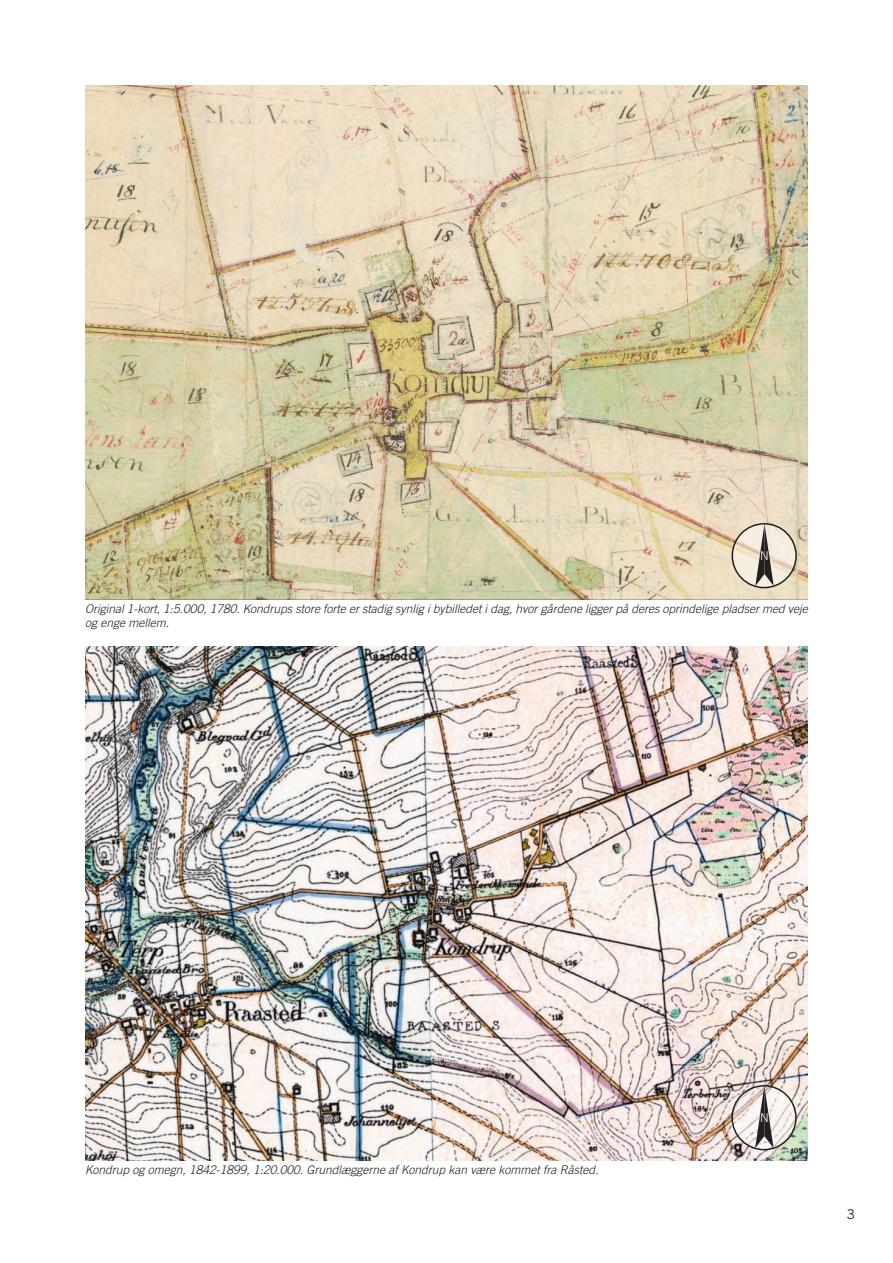
<style>
.page{position:relative;width:893px;height:1263px;background:#fff}
.page>*{position:absolute;margin:0;border:0;box-sizing:border-box;transform-origin:0 0}
.t1{font:13.5px "Trade Gothic LT Std";color:#231f20}
.Billedtekst{font:italic 300 12px/14.4px "Trade Gothic LT Std";color:#231f20}
.t2{font:300 12px "Trade Gothic LT Std";color:#fff}
</style>
<div class="page">
<img style="left:85px;top:85px;width:723px;height:515px">
<svg style="left:732px;top:524px;width:64px;height:64px;background:#e8decf"></svg>
<div style="left:732px;top:523px;width:65px;height:65px;border:2px solid #231f20;border-radius:50%"></div>
<svg style="left:755px;top:524px;width:19px;height:62px"></svg>
<img style="left:85px;top:646px;width:723px;height:515px">
<svg style="left:732px;top:1086px;width:64px;height:64px;fill:#f8f2ee"></svg>
<div style="left:731px;top:1085px;width:66px;height:65px;border:2px solid #231f20;border-radius:50%"></div>
<svg style="left:755px;top:1086px;width:18px;height:62px"></svg>
<p class="t2" style="left:760px;top:549px;width:10px">N</p>
<p class="Billedtekst" style="left:85px;top:601px;width:724px">Original 1-kort, 1:5.000, 1780. Kondrups store forte er stadig synlig i bybilledet i dag, hvor gårdene ligger på deres oprindelige pladser med veje og enge mellem.</p>
<p class="Billedtekst" style="left:85px;top:1162px;width:515px">Kondrup og omegn, 1842-1899, 1:20.000. Grundlæggerne af Kondrup kan være kommet fra Råsted.</p>
<p class="t2" style="left:760px;top:1111px;width:10px">N</p>
<p class="t1" style="left:847px;top:1206px;width:10px">3</p>
</div>
